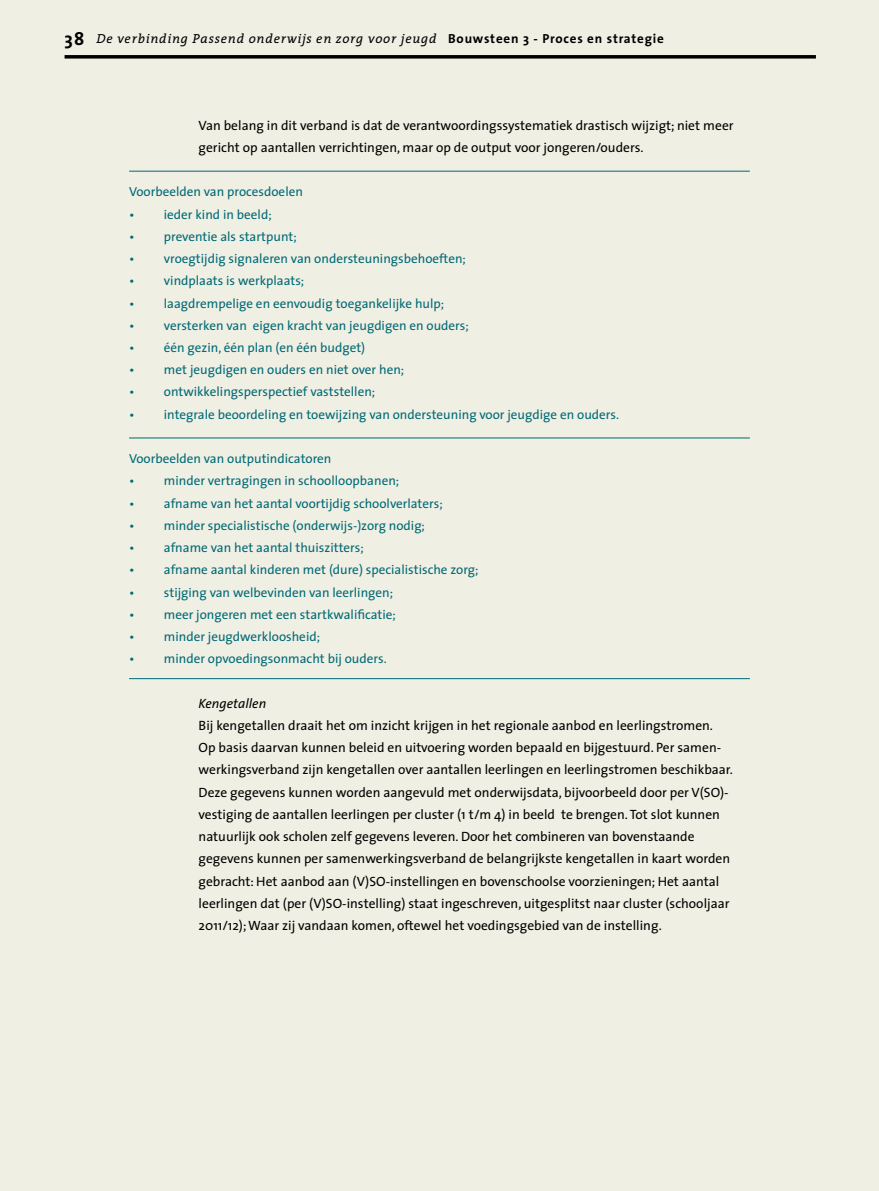
<style>
.page{position:relative;width:879px;height:1191px;background:#fff}
.page>*{position:absolute;margin:0;border:0;box-sizing:border-box;transform-origin:0 0}
.t1{font:13.47px/22.2px "The Sans";color:#000}
.t2{font:italic 13.47px "The Sans";color:#000}
.t3{font:13.12px "The Sans";color:#006a76}
.t4{font:italic 13.12px "The Serif";letter-spacing:.06em;color:#000}
.s1{font-family:"The Sans";font-weight:700;font-style:normal;font-size:18.38px}
.s2{font-family:"The Sans";font-weight:700;font-style:normal}
</style>
<div class="page">
<div style="left:0;top:0;width:878px;height:1191px;background:#f0efe3"></div>
<svg style="left:64px;top:55px;width:751px;height:4px;background:#1d1d1b"></svg>
<hr style="left:129px;top:171px;width:620px;height:1px;background:#006a76">
<hr style="left:129px;top:437px;width:620px;height:1px;background:#006a76">
<hr style="left:129px;top:678px;width:620px;height:1px;background:#006a76">
<p class="t4" style="left:64px;top:28px;width:600px"><span class="s1">38</span> De verbinding Passend onderwijs en zorg voor jeugd <span class="s2">Bouwsteen 3 - Proces en strategie</span></p>
<p class="t1" style="left:198px;top:114px;width:536px">Van belang in dit verband is dat de verantwoordingssystematiek drastisch wijzigt; niet meer gericht op aantallen verrichtingen, maar op de output voor jongeren/ouders.</p>
<p class="t3" style="left:129px;top:181px;width:175px">Voorbeelden van procesdoelen</p>
<p class="t3" style="left:129px;top:203px;width:144px">• ieder kind in beeld;</p>
<p class="t3" style="left:129px;top:225px;width:169px">• preventie als startpunt;</p>
<p class="t3" style="left:129px;top:248px;width:338px">• vroegtijdig signaleren van ondersteuningsbehoeften;</p>
<p class="t3" style="left:129px;top:270px;width:177px">• vindplaats is werkplaats;</p>
<p class="t3" style="left:129px;top:292px;width:316px">• laagdrempelige en eenvoudig toegankelijke hulp;</p>
<p class="t3" style="left:129px;top:314px;width:341px">• versterken van eigen kracht van jeugdigen en ouders;</p>
<p class="t3" style="left:129px;top:337px;width:237px">• één gezin, één plan (en één budget)</p>
<p class="t3" style="left:129px;top:359px;width:276px">• met jeugdigen en ouders en niet over hen;</p>
<p class="t3" style="left:129px;top:381px;width:247px">• ontwikkelingsperspectief vaststellen;</p>
<p class="t3" style="left:129px;top:403px;width:491px">• integrale beoordeling en toewijzing van ondersteuning voor jeugdige en ouders.</p>
<p class="t3" style="left:129px;top:448px;width:204px">Voorbeelden van outputindicatoren</p>
<p class="t3" style="left:129px;top:470px;width:271px">• minder vertragingen in schoolloopbanen;</p>
<p class="t3" style="left:129px;top:492px;width:315px">• afname van het aantal voortijdig schoolverlaters;</p>
<p class="t3" style="left:129px;top:514px;width:297px">• minder specialistische (onderwijs-)zorg nodig;</p>
<p class="t3" style="left:129px;top:537px;width:236px">• afname van het aantal thuiszitters;</p>
<p class="t3" style="left:129px;top:559px;width:351px">• afname aantal kinderen met (dure) specialistische zorg;</p>
<p class="t3" style="left:129px;top:581px;width:265px">• stijging van welbevinden van leerlingen;</p>
<p class="t3" style="left:129px;top:603px;width:268px">• meer jongeren met een startkwalificatie;</p>
<p class="t3" style="left:129px;top:625px;width:192px">• minder jeugdwerkloosheid;</p>
<p class="t3" style="left:129px;top:648px;width:259px">• minder opvoedingsonmacht bij ouders.</p>
<p class="t2" style="left:198px;top:692px;width:69px">Kengetallen</p>
<p class="t1" style="left:198px;top:714px;width:535px">Bij kengetallen draait het om inzicht krijgen in het regionale aanbod en leerlingstromen.<br>Op basis daarvan kunnen beleid en uitvoering worden bepaald en bijgestuurd. Per samen&shy;werkingsverband zijn kengetallen over aantallen leerlingen en leerlingstromen beschikbaar.<br>Deze gegevens kunnen worden aangevuld met onderwijsdata, bijvoorbeeld door per V(SO)- vestiging de aantallen leerlingen per cluster (1 t/m 4) in beeld te brengen. Tot slot kunnen natuurlijk ook scholen zelf gegevens leveren. Door het combineren van bovenstaande gegevens kunnen per samenwerkingsverband de belangrijkste kengetallen in kaart worden gebracht: Het aanbod aan (V)SO-instellingen en bovenschoolse voorzieningen; Het aantal leerlingen dat (per (V)SO-instelling) staat ingeschreven, uitgesplitst naar cluster (schooljaar 2011/12); Waar zij vandaan komen, oftewel het voedingsgebied van de instelling.</p>
</div>
